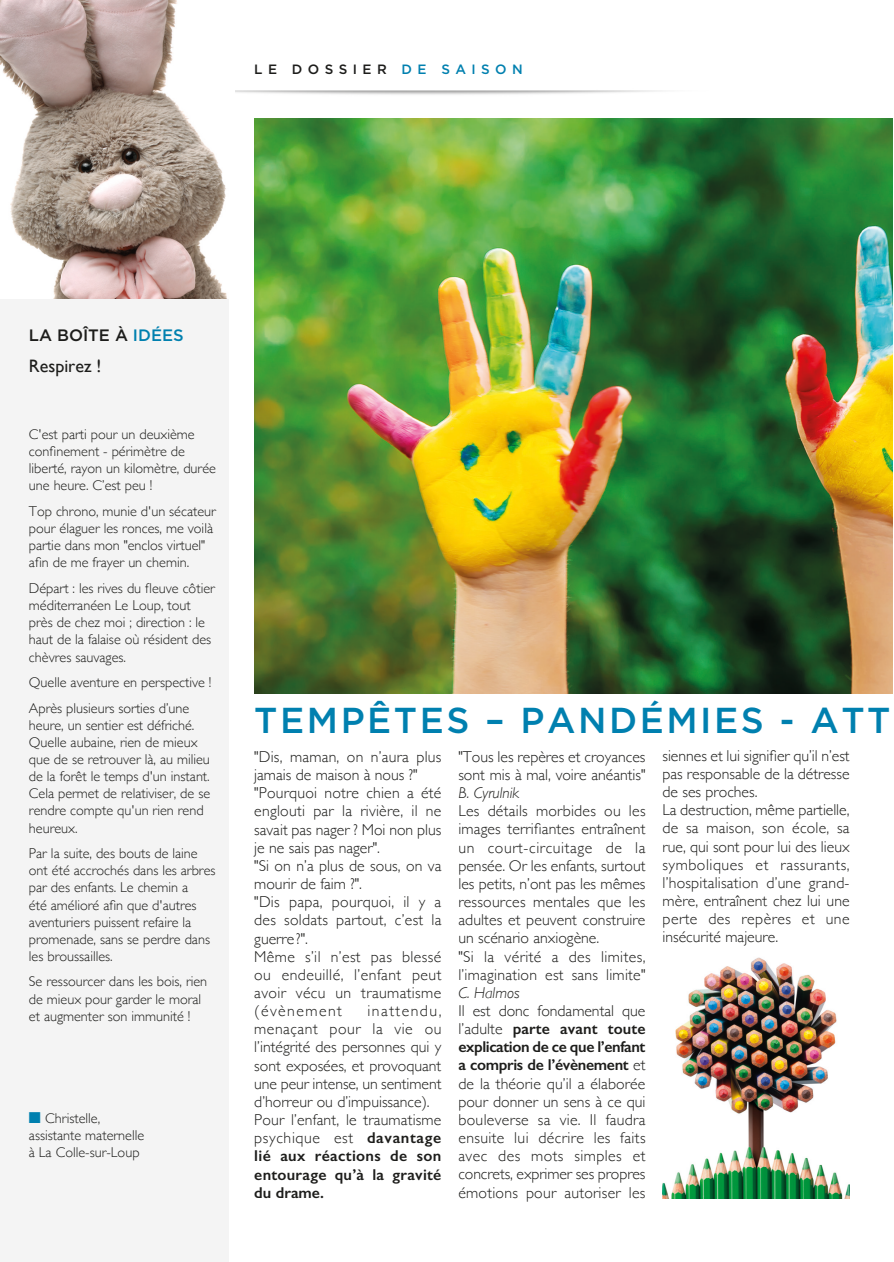
<style>
.page{position:relative;width:894px;height:1262px;background:#fff}
.page>*{position:absolute;margin:0;border:0;box-sizing:border-box;transform-origin:0 0}
.t1{font:500 36px "Gotham";letter-spacing:.07em;color:#0080af}
.t2{font:18px "Gill Sans";color:#1d1d1b}
.t3{font:500 16.5px "Gotham";color:#1d1d1b}
.t4{font:300 15.75px/18.1px "Gill Sans";letter-spacing:.005em;color:#1d1d1b}
.t5{font:italic 300 15.75px "Gill Sans";color:#1d1d1b}
.t6{font:300 14.25px/17.1px "Gill Sans";color:#1d1d1b}
.t7{font:500 13.5px "Gotham";letter-spacing:.4em;color:#1d1d1b}
.s1{color:#0080af}
.s2{font-weight:600}
</style>
<div class="page">
<div style="left:0;top:298px;width:229px;height:963px;background:#f4f4f4"></div>
<img style="left:0;top:0;width:227px;height:298px">
<img style="left:254px;top:118px;width:638px;height:575px">
<img style="left:662px;top:957px;width:188px;height:241px">
<p class="t7" style="left:254px;top:60px;width:270px">LE DOSSIER <span class="s1">DE SAISON</span></p>
<p class="t3" style="left:29px;top:324px;width:156px">LA BOÎTE À <span class="s1">IDÉES</span></p>
<p class="t2" style="left:29px;top:355px;width:74px">Respirez !</p>
<p class="t6" style="left:29px;top:425px;width:189px">C'est parti pour un deuxième confinement - périmètre de liberté, rayon un kilomètre, durée une heure. C’est peu !</p>
<p class="t6" style="left:29px;top:502px;width:189px">Top chrono, munie d'un sécateur pour élaguer les ronces, me voilà partie dans mon "enclos virtuel" afin de me frayer un chemin.</p>
<p class="t6" style="left:29px;top:579px;width:187px">Départ : les rives du fleuve côtier méditerranéen Le Loup, tout près de chez moi ; direction : le haut de la falaise où résident des chèvres sauvages.</p>
<p class="t6" style="left:29px;top:669px;width:184px;line-height:25.7px">Quelle aventure en perspective !<br>Après plusieurs sorties d’une</p>
<p class="t6" style="left:29px;top:716px;width:183px">heure, un sentier est défriché.<br>Quelle aubaine, rien de mieux que de se retrouver là, au milieu de la forêt le temps d'un instant.<br>Cela permet de relativiser, de se rendre compte qu'un rien rend heureux.</p>
<p class="t6" style="left:29px;top:844px;width:188px">Par la suite, des bouts de laine ont été accrochés dans les arbres par des enfants. Le chemin a<br>été amélioré afin que d'autres aventuriers puissent refaire la promenade, sans se perdre dans les broussailles.</p>
<p class="t6" style="left:29px;top:972px;width:180px">Se ressourcer dans les bois, rien de mieux pour garder le moral et augmenter son immunité !</p>
<p class="t6" style="left:29px;top:1109px;width:117px"><span class="s1">■</span> Christelle, assistante maternelle à La Colle-sur-Loup</p>
<h1 class="t1" style="left:254px;top:696px;width:638px">TEMPÊTES – PANDÉMIES - ATT</h1>
<p class="t4" style="left:254px;top:746px;width:189px">"Dis, maman, on n’aura plus jamais de maison à nous ?" "Pourquoi notre chien a été englouti par la rivière, il ne savait pas nager ? Moi non plus je ne sais pas nager".<br>"Si on n’a plus de sous, on va mourir de faim ?".<br>"Dis papa, pourquoi, il y a des soldats partout, c’est la guerre ?".<br>Même s’il n’est pas blessé ou endeuillé, l’enfant peut avoir vécu un traumatisme (évènement</p>
<p class="t4" style="left:662px;top:745px;width:189px">siennes et lui signifier qu’il n’est pas responsable de la détresse de ses proches.<br>La destruction, même partielle, de sa maison, son école, sa rue, qui sont pour lui des lieux symboliques et rassurants, l’hospitalisation d’une grand&shy;mère, entraînent chez lui une perte des repères et une insécurité majeure.</p>
<p class="t4" style="left:458px;top:746px;width:189px">"Tous les repères et croyances sont mis à mal, voire anéantis"</p>
<p class="t5" style="left:458px;top:783px;width:62px">B. Cyrulnik</p>
<p class="t4" style="left:458px;top:801px;width:189px">Les détails morbides ou les images terrifiantes entraînent un court-circuitage de la pensée. Or les enfants, surtout les petits, n’ont pas les mêmes ressources mentales que les adultes et peuvent construire un scénario anxiogène.<br>"Si la vérité a des limites, l’imagination est sans limite"</p>
<p class="t5" style="left:458px;top:983px;width:63px">C. Halmos</p>
<p class="t4" style="left:458px;top:1000px;width:189px;text-align:justify">Il est donc fondamental que l’adulte <span class="s2">parte avant toute explication de ce que l’enfant a compris de l’évènement</span> et de la théorie qu’il a élaborée pour donner un sens à ce qui bouleverse sa vie. Il faudra ensuite lui décrire les faits avec des mots simples et concrets, exprimer ses propres émotions pour autoriser les</p>
<p class="t4" style="left:254px;top:1001px;width:189px;text-indent:113px">inattendu, menaçant pour la vie ou l’intégrité des personnes qui y sont exposées, et provoquant une peur intense, un sentiment d’horreur ou d’impuissance).<br>Pour l’enfant, le traumatisme psychique est <span class="s2">davantage lié aux réactions de son entourage qu’à la gravité du drame.</span></p>
</div>
